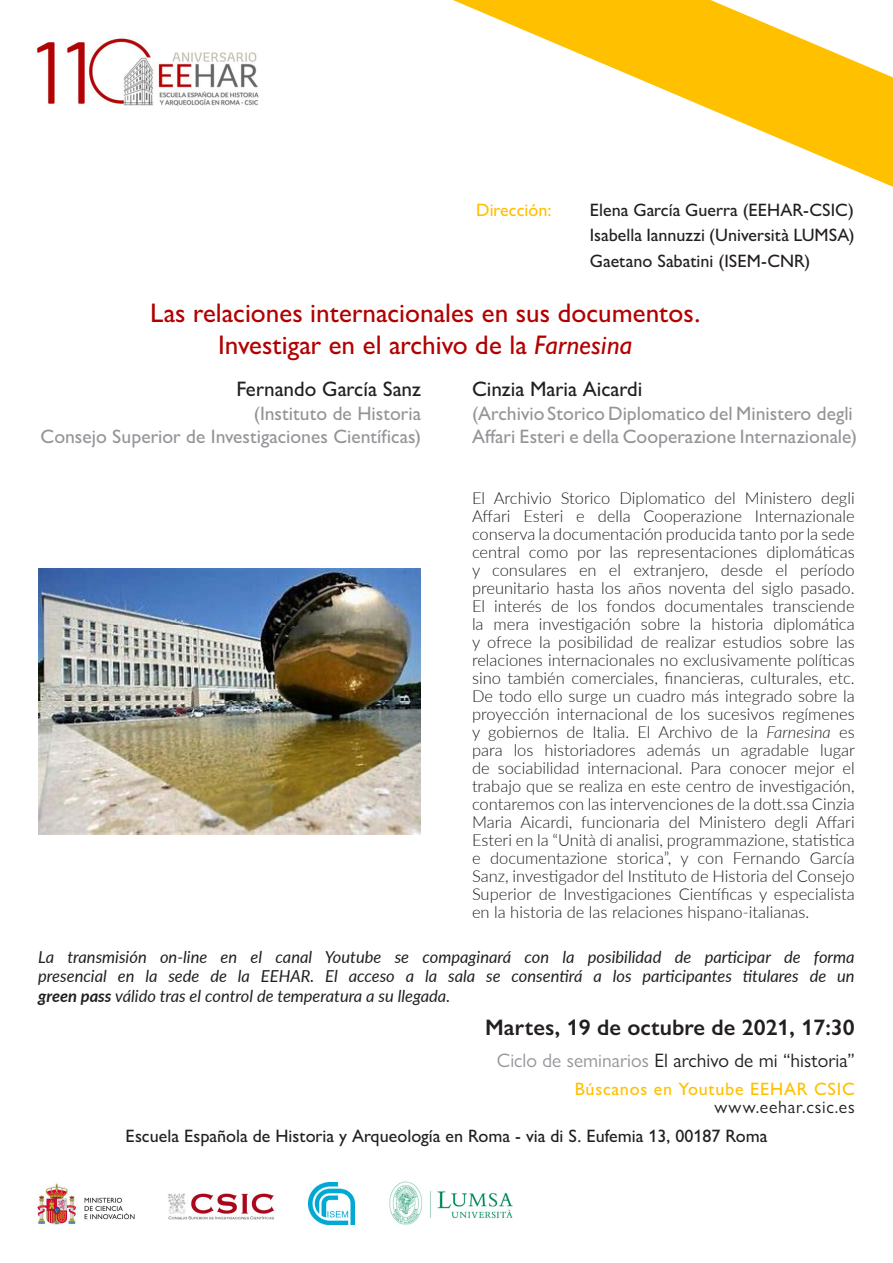
<style>
.page{position:relative;width:893px;height:1263px;background:#fff}
.page>*{position:absolute;margin:0;border:0;box-sizing:border-box;transform-origin:0 0}
.Titulo_ponencia{font:500 27px/32.4px "Gill Sans Nova";color:#b20000;text-align:center}
.fechayhora{font:600 22.5px "Gill Sans Nova";color:#231f20}
.nombre_ponente_IZDA{font:500 21px "Gill Sans Nova";color:#231f20}
.nombre_ponente_DCHA{font:500 21px "Gill Sans Nova";color:#231f20}
.adscripcion_ponente{font:500 19.5px/23.4px "Gill Sans Nova";color:#939598}
.ciclo_seminarios_Arc{font:19.5px "Gill Sans Nova";color:#231f20}
.directores{font:500 18px "Gill Sans Nova";color:#231f20}
.youtube{font:500 18px "Gill Sans Nova";letter-spacing:.04em;color:#ffc000}
.youtube-2{font:18px "Gill Sans Nova";letter-spacing:.04em;color:#231f20}
.dirección{font:500 18px "Gill Sans Nova";color:#ffc000}
.texto_presentacion{font:300 16.5px/18px "Lato";color:#231f20;text-align:justify}
.t1{font:italic 16.5px/19.8px "Lato";color:#231f20;text-align:justify}
.s1{font-style:italic}
.s2{font-weight:700}
.s3{color:#939598}
</style>
<div class="page">
<svg style="left:453px;top:0;width:440px;height:187px"></svg>
<img style="left:36px;top:38px;width:223px;height:68px">
<img style="left:37px;top:1183px;width:237px;height:42px">
<img style="left:308px;top:1182px;width:46px;height:43px">
<img style="left:389px;top:1181px;width:124px;height:44px">
<img style="left:38px;top:568px;width:383px;height:267px">
<p class="dirección" style="left:476px;top:199px;width:77px">Dirección:</p>
<p class="directores" style="left:590px;top:199px;width:266px">Elena García Guerra (EEHAR-CSIC)</p>
<p class="directores" style="left:590px;top:224px;width:266px">Isabella Iannuzzi (Università LUMSA)</p>
<p class="directores" style="left:590px;top:250px;width:222px">Gaetano Sabatini (ISEM-CNR)</p>
<p class="Titulo_ponencia" style="left:150px;top:296px;width:551px">Las relaciones internacionales en sus documentos.<br>Investigar en el archivo de la <span class="s1">Farnesina</span></p>
<p class="nombre_ponente_IZDA" style="left:237px;top:376px;width:186px">Fernando García Sanz</p>
<p class="adscripcion_ponente" style="left:254px;top:401px;width:169px">(Instituto de Historia</p>
<p class="adscripcion_ponente" style="left:41px;top:424px;width:382px">Consejo Superior de Investigaciones Científicas)</p>
<p class="nombre_ponente_DCHA" style="left:472px;top:376px;width:172px">Cinzia Maria Aicardi</p>
<p class="adscripcion_ponente" style="left:472px;top:401px;width:387px">(Archivio Storico Diplomatico del Ministero degli<br>Affari Esteri e della Cooperazione Internazionale)</p>
<p class="texto_presentacion" style="left:472px;top:488px;width:384px">El Archivio Storico Diplomatico del Ministero degli Affari Esteri e della Cooperazione Internazionale conserva la documentación producida tanto por la sede central como por las representaciones diplomáticas y consulares en el extranjero, desde el período preunitario hasta los años noventa del siglo pasado.<br>El interés de los fondos documentales transciende la mera investigación sobre la historia diplomática y ofrece la posibilidad de realizar estudios sobre las relaciones internacionales no exclusivamente políticas sino también comerciales, financieras, culturales, etc.<br>De todo ello surge un cuadro más integrado sobre la proyección internacional de los sucesivos regímenes y gobiernos de Italia. El Archivo de la <span class="s1">Farnesina</span> es para los historiadores además un agradable lugar de sociabilidad internacional. Para conocer mejor el trabajo que se realiza en este centro de investigación, contaremos con las intervenciones de la dott.ssa Cinzia Maria Aicardi, funcionaria del Ministero degli Affari Esteri en la “Unità di analisi, programmazione, statistica e documentazione storica”, y con Fernando García Sanz, investigador del Instituto de Historia del Consejo Superior de Investigaciones Científicas y especialista en la historia de las relaciones hispano-italianas.</p>
<p class="t1" style="left:38px;top:946px;width:818px">La transmisión on-line en el canal Youtube se compaginará con la posibilidad de participar de forma presencial en la sede de la EEHAR. El acceso a la sala se consentirá a los participantes titulares de un <span class="s2">green pass</span> válido tras el control de temperatura a su llegada.</p>
<p class="fechayhora" style="left:485px;top:1014px;width:371px">Martes, 19 de octubre de 2021, 17:30</p>
<p class="ciclo_seminarios_Arc" style="left:497px;top:1049px;width:359px"><span class="s3">Ciclo de seminarios</span> El archivo de mi “historia”</p>
<p class="youtube" style="left:575px;top:1078px;width:281px">Búscanos en Youtube EEHAR CSIC</p>
<p class="youtube-2" style="left:714px;top:1096px;width:142px">www.eehar.csic.es</p>
<p class="directores" style="left:126px;top:1125px;width:643px">Escuela Española de Historia y Arqueología en Roma - via di S. Eufemia 13, 00187 Roma</p>
</div>
